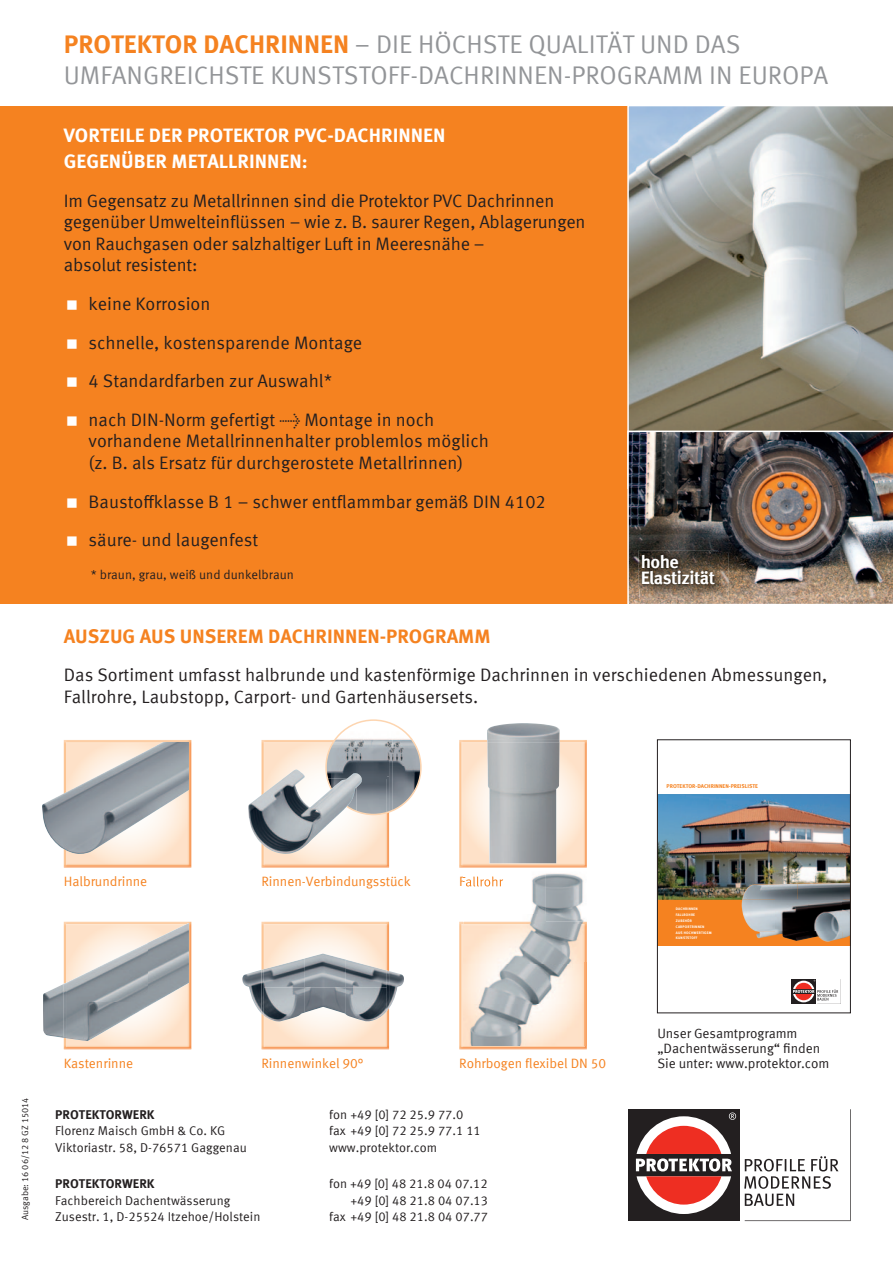
<style>
.page{position:relative;width:893px;height:1263px;background:#fff}
.page>*{position:absolute;margin:0;border:0;box-sizing:border-box;transform-origin:0 0}
.t1{font:25.5px/30.6px "Meta Offc Pro Norm";color:#939598}
.t2{font:700 19.5px/25.5px "Meta Offc Pro";color:#fff}
.t3{font:700 19.5px "Meta Offc Pro";color:#f58220}
.t4{font:18px/21.6px "Meta Offc Pro Norm";color:#231f20}
.t5{font:700 18px/16.5px "Meta Offc Pro";letter-spacing:-.03em;color:#fff}
.t6{font:13.5px "Meta Offc Pro Norm";letter-spacing:-.005em;color:#f58220}
.t7{font:13.5px/15px "Meta Offc Pro Norm";letter-spacing:-.005em;color:#231f20}
.t8{font:12.75px/16.5px "Meta Offc Pro Norm";color:#231f20}
.t9{font:700 12.75px "Meta Offc Pro";color:#231f20}
.t10{font:9px "Meta Offc Pro Norm";color:#231f20}
.t11{font:700 5.55px "Meta Offc Pro";color:#f58220}
.t12{font:700 3.6px/5.8px "Meta Offc Pro";letter-spacing:.05em;color:#fff}
.s1{font-family:"Meta Offc Pro";font-weight:700;color:#f58220}
</style>
<div class="page">
<div style="left:0;top:106px;width:893px;height:498px;background:#f58220"></div>
<svg style="left:627px;top:106px;width:266px;height:325px;background:#9c9c92"></svg>
<img style="left:64px;top:922px;width:127px;height:127px">
<img style="left:64px;top:740px;width:127px;height:128px">
<img style="left:261px;top:922px;width:128px;height:127px">
<img style="left:261px;top:740px;width:128px;height:128px">
<img style="left:459px;top:922px;width:128px;height:127px">
<img style="left:459px;top:740px;width:128px;height:128px">
<img style="left:43px;top:983px;width:23px;height:55px">
<img style="left:66px;top:943px;width:82px;height:98px">
<img style="left:148px;top:924px;width:41px;height:82px">
<img style="left:242px;top:970px;width:19px;height:43px">
<img style="left:389px;top:971px;width:15px;height:37px">
<img style="left:264px;top:958px;width:41px;height:63px">
<img style="left:305px;top:953px;width:41px;height:61px">
<img style="left:346px;top:959px;width:41px;height:62px">
<img style="left:261px;top:969px;width:3px;height:46px">
<img style="left:387px;top:970px;width:2px;height:41px">
<img style="left:42px;top:742px;width:147px;height:113px">
<img style="left:463px;top:873px;width:124px;height:90px">
<img style="left:463px;top:876px;width:40px;height:10px">
<img style="left:463px;top:924px;width:122px;height:121px">
<img style="left:585px;top:963px;width:2px;height:82px">
<img style="left:487px;top:723px;width:73px;height:140px">
<img style="left:335px;top:722px;width:29px;height:18px">
<img style="left:392px;top:724px;width:27px;height:42px">
<img style="left:389px;top:766px;width:31px;height:46px">
<img style="left:326px;top:742px;width:7px;height:22px">
<img style="left:356px;top:742px;width:31px;height:72px">
<img style="left:333px;top:740px;width:28px;height:2px">
<img style="left:361px;top:740px;width:28px;height:36px">
<img style="left:387px;top:776px;width:2px;height:36px">
<div style="left:325px;top:719px;width:97px;height:96px;border:2px solid #fdd5b0;border-radius:50%"></div>
<img style="left:248px;top:769px;width:114px;height:85px">
<img style="left:627px;top:431px;width:266px;height:173px">
<img style="left:640px;top:553px;width:88px;height:46px">
<img style="left:638px;top:551px;width:80px;height:37px">
<img style="left:640px;top:553px;width:78px;height:35px">
<div style="left:628px;top:1109px;width:223px;height:112px;background:linear-gradient(to bottom,#fff,#fff)"></div>
<div style="left:628px;top:1109px;width:111px;height:112px;background:#231f20"></div>
<svg style="left:744px;top:1109px;width:107px;height:112px"></svg>
<svg style="left:636px;top:1112px;width:100px;height:102px"></svg>
<div style="left:657px;top:794px;width:193px;height:152px;background:#f58220"></div>
<img style="left:659px;top:794px;width:189px;height:106px">
<img style="left:742px;top:900px;width:100px;height:31px">
<img style="left:842px;top:900px;width:6px;height:38px">
<img style="left:755px;top:931px;width:87px;height:11px">
<img style="left:742px;top:883px;width:106px;height:17px">
<div style="left:791px;top:979px;width:25px;height:25px;background:#231f20"></div>
<svg style="left:793px;top:979px;width:48px;height:25px"></svg>
<div style="left:657px;top:740px;width:193px;height:273px;border:1px solid #231f20"></div>
<h1 class="t1" style="left:64px;top:28px;width:766px"><span class="s1">PROTEKTOR DACHRINNEN</span> – DIE HÖCHSTE QUALITÄT UND DAS<br>UMFANGREICHSTE KUNSTSTOFF-DACHRINNEN-PROGRAMM IN EUROPA</h1>
<p class="t2" style="left:64px;top:122px;width:383px">VORTEILE DER PROTEKTOR PVC-DACHRINNEN<br>GEGENÜBER METALLRINNEN:</p>
<p class="t4" style="left:64px;top:188px;width:523px">Im Gegensatz zu Metallrinnen sind die Protektor PVC Dachrinnen gegenüber Umwelteinflüssen – wie z. B. saurer Regen, Ablagerungen von Rauchgasen oder salzhaltiger Luft in Meeresnähe –<br>absolut resistent:</p>
<p class="t4" style="left:89px;top:283px;width:347px;line-height:38.5px">keine Korrosion<br>schnelle, kostensparende Montage<br>4 Standardfarben zur Auswahl*<br>nach DIN-Norm gefertigt → Montage in noch</p>
<p class="t4" style="left:89px;top:429px;width:402px">vorhandene Metallrinnenhalter problemlos möglich (z. B. als Ersatz für durchgerostete Metallrinnen)</p>
<p class="t4" style="left:89px;top:481px;width:459px;line-height:38.5px">Baustoffklasse B 1 – schwer entflammbar gemäß DIN 4102 säure- und laugenfest</p>
<p class="t8" style="left:91px;top:565px;width:205px">* braun, grau, weiß und dunkelbraun</p>
<p class="t5" style="left:641px;top:552px;width:76px">HOHE<br>ELASTIZITÄT</p>
<p class="t3" style="left:64px;top:621px;width:428px">AUSZUG AUS UNSEREM DACHRINNEN-PROGRAMM</p>
<p class="t4" style="left:64px;top:663px;width:765px">Das Sortiment umfasst halbrunde und kastenförmige Dachrinnen in verschiedenen Abmessungen,<br>Fallrohre, Laubstopp, Carport- und Gartenhäusersets.</p>
<p class="t6" style="left:64px;top:871px;width:85px">Halbrundrinne</p>
<p class="t6" style="left:262px;top:871px;width:151px">Rinnen-Verbindungsstück</p>
<p class="t11" style="left:667px;top:782px;width:93px">PROTEKTOR-DACHRINNEN-PREISLISTE</p>
<p class="t12" style="left:676px;top:906px;width:37px">DACHRINNEN<br>FALLROHRE<br>ZUBEHÖR<br>CARPORTRINNEN<br>AUS HOCHWERTIGEM<br>KUNSTSTOFF</p>
<p class="t10" style="left:18px;top:1220px;width:124px;rotate:-90deg">Ausgabe: 16 06/12 8 GZ 15014</p>
<p class="t6" style="left:64px;top:1053px;width:71px">Kastenrinne</p>
<p class="t9" style="left:55px;top:1104px;width:101px">PROTEKTORWERK</p>
<p class="t8" style="left:55px;top:1122px;width:193px">Florenz Maisch GmbH &amp; Co. KG<br>Viktoriastr. 58, D-76571 Gaggenau</p>
<p class="t6" style="left:262px;top:1053px;width:103px">Rinnenwinkel 90°</p>
<p class="t6" style="left:459px;top:1053px;width:148px">Rohrbogen flexibel DN 50</p>
<p class="t8" style="left:329px;top:1105px;width:153px">fon +49 [0] 72 25.9 77.0 fax +49 [0] 72 25.9 77.1 11 www.protektor.com</p>
<p class="t9" style="left:55px;top:1174px;width:101px">PROTEKTORWERK</p>
<p class="t8" style="left:55px;top:1191px;width:207px">Fachbereich Dachentwässerung<br>Zusestr. 1, D-25524 Itzehoe/Holstein</p>
<p class="t8" style="left:329px;top:1174px;width:161px;text-align:right">fon +49 [0] 48 21.8 04 07.12 +49 [0] 48 21.8 04 07.13<br>fax +49 [0] 48 21.8 04 07.77</p>
<p class="t7" style="left:657px;top:1025px;width:174px">Unser Gesamtprogramm „Dachentwässerung“ finden<br>Sie unter: www.protektor.com</p>
</div>
